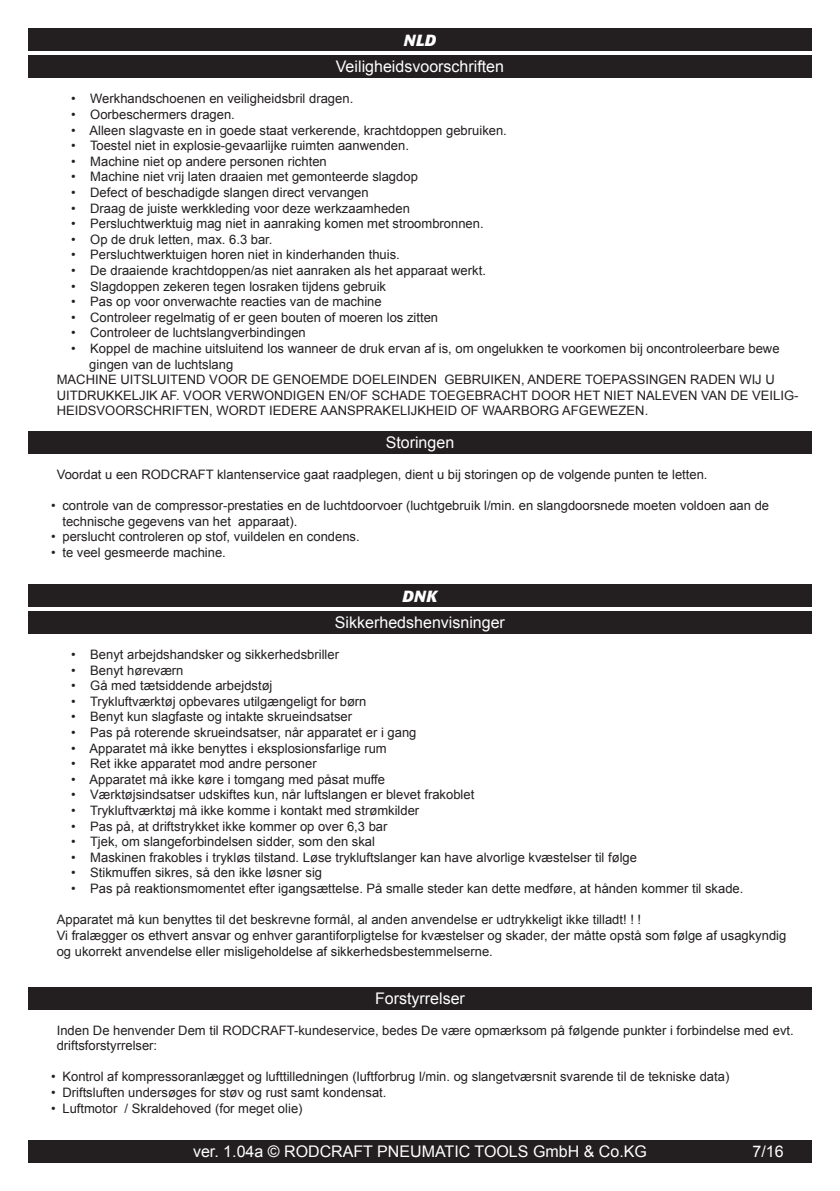
<style>
.page{position:relative;width:840px;height:1191px;background:#fff}
.page>*{position:absolute;margin:0;border:0;box-sizing:border-box;transform-origin:0 0}
.t1{font:16px "Arial";color:#fff}
.t2{font:italic 700 16px "Formata";letter-spacing:.03em;color:#fff}
.t3{font:13px/15.6px "Arial";color:#231f20}
</style>
<div class="page">
<div style="left:28px;top:28px;width:783px;height:23px;background:#231f20"></div>
<div style="left:28px;top:1140px;width:783px;height:22px;background:#231f20"></div>
<div style="left:28px;top:584px;width:783px;height:23px;background:#231f20"></div>
<div style="left:28px;top:431px;width:783px;height:23px;background:#231f20"></div>
<div style="left:28px;top:55px;width:783px;height:23px;background:#231f20"></div>
<div style="left:28px;top:987px;width:783px;height:22px;background:#231f20"></div>
<div style="left:28px;top:611px;width:783px;height:23px;background:#231f20"></div>
<p class="t2" style="left:403px;top:30px;width:34px">NLD</p>
<p class="t1" style="left:335px;top:56px;width:170px">Veiligheidsvoorschriften</p>
<p class="t3" style="left:71px;top:91px;width:283px">• Werkhandschoenen en veiligheidsbril dragen.</p>
<p class="t3" style="left:71px;top:107px;width:165px">• Oorbeschermers dragen.</p>
<p class="t3" style="left:71px;top:122px;width:437px">• Alleen slagvaste en in goede staat verkerende, krachtdoppen gebruiken.</p>
<p class="t3" style="left:71px;top:138px;width:339px">• Toestel niet in explosie-gevaarlijke ruimten aanwenden.</p>
<p class="t3" style="left:71px;top:153px;width:257px">• Machine niet op andere personen richten</p>
<p class="t3" style="left:71px;top:169px;width:348px">• Machine niet vrij laten draaien met gemonteerde slagdop</p>
<p class="t3" style="left:71px;top:185px;width:299px">• Defect of beschadigde slangen direct vervangen</p>
<p class="t3" style="left:71px;top:200px;width:340px">• Draag de juiste werkkleding voor deze werkzaamheden</p>
<p class="t3" style="left:71px;top:216px;width:414px">• Persluchtwerktuig mag niet in aanraking komen met stroombronnen.</p>
<p class="t3" style="left:71px;top:231px;width:203px">• Op de druk letten, max. 6.3 bar.</p>
<p class="t3" style="left:71px;top:247px;width:330px">• Persluchtwerktuigen horen niet in kinderhanden thuis.</p>
<p class="t3" style="left:71px;top:263px;width:416px">• De draaiende krachtdoppen/as niet aanraken als het apparaat werkt.</p>
<p class="t3" style="left:71px;top:278px;width:316px">• Slagdoppen zekeren tegen losraken tijdens gebruik</p>
<p class="t3" style="left:71px;top:294px;width:312px">• Pas op voor onverwachte reacties van de machine</p>
<p class="t3" style="left:71px;top:309px;width:368px">• Controleer regelmatig of er geen bouten of moeren los zitten</p>
<p class="t3" style="left:71px;top:325px;width:236px">• Controleer de luchtslangverbindingen</p>
<p class="t3" style="left:71px;top:341px;width:709px">• Koppel de machine uitsluitend los wanneer de druk ervan af is, om ongelukken te voorkomen bij oncontroleerbare bewe</p>
<p class="t3" style="left:89px;top:356px;width:145px">gingen van de luchtslang</p>
<p class="t3" style="left:57px;top:372px;width:719px">MACHINE UITSLUITEND VOOR DE GENOEMDE DOELEINDEN GEBRUIKEN, ANDERE TOEPASSINGEN RADEN WIJ U</p>
<p class="t3" style="left:57px;top:387px;width:742px">UITDRUKKELJIK AF. VOOR VERWONDIGEN EN/OF SCHADE TOEGEBRACHT DOOR HET NIET NALEVEN VAN DE VEILIG-</p>
<p class="t3" style="left:57px;top:403px;width:592px">HEIDSVOORSCHRIFTEN, WORDT IEDERE AANSPRAKELIJKHEID OF WAARBORG AFGEWEZEN.</p>
<p class="t1" style="left:385px;top:432px;width:70px">Storingen</p>
<p class="t3" style="left:57px;top:466px;width:652px">Voordat u een RODCRAFT klantenservice gaat raadplegen, dient u bij storingen op de volgende punten te letten.</p>
<p class="t3" style="left:62px;top:498px;width:707px">controle van de compressor-prestaties en de luchtdoorvoer (luchtgebruik l/min. en slangdoorsnede moeten voldoen aan de technische gegevens van het apparaat).<br>perslucht controleren op stof, vuildelen en condens.<br>te veel gesmeerde machine.</p>
<p class="t3" style="left:51px;top:498px;width:6px">•</p>
<p class="t3" style="left:51px;top:529px;width:6px">• •</p>
<p class="t2" style="left:402px;top:586px;width:37px">DNK</p>
<p class="t1" style="left:335px;top:612px;width:171px">Sikkerhedshenvisninger</p>
<p class="t3" style="left:71px;top:647px;width:269px">• Benyt arbejdshandsker og sikkerhedsbriller</p>
<p class="t3" style="left:71px;top:662px;width:114px">• Benyt høreværn</p>
<p class="t3" style="left:71px;top:678px;width:203px">• Gå med tætsiddende arbejdstøj</p>
<p class="t3" style="left:71px;top:693px;width:296px">• Trykluftværktøj opbevares utilgængeligt for børn</p>
<p class="t3" style="left:71px;top:709px;width:282px">• Benyt kun slagfaste og intakte skrueindsatser</p>
<p class="t3" style="left:71px;top:725px;width:346px">• Pas på roterende skrueindsatser, når apparatet er i gang</p>
<p class="t3" style="left:71px;top:740px;width:317px">• Apparatet må ikke benyttes i eksplosionsfarlige rum</p>
<p class="t3" style="left:71px;top:756px;width:247px">• Ret ikke apparatet mod andre personer</p>
<p class="t3" style="left:71px;top:771px;width:315px">• Apparatet må ikke køre i tomgang med påsat muffe</p>
<p class="t3" style="left:71px;top:787px;width:404px">• Værktøjsindsatser udskiftes kun, når luftslangen er blevet frakoblet</p>
<p class="t3" style="left:71px;top:803px;width:349px">• Trykluftværktøj må ikke komme i kontakt med strømkilder</p>
<p class="t3" style="left:71px;top:818px;width:317px">• Pas på, at driftstrykket ikke kommer op over 6,3 bar</p>
<p class="t3" style="left:71px;top:834px;width:305px">• Tjek, om slangeforbindelsen sidder, som den skal</p>
<p class="t3" style="left:71px;top:849px;width:567px">• Maskinen frakobles i trykløs tilstand. Løse trykluftslanger kan have alvorlige kvæstelser til følge</p>
<p class="t3" style="left:71px;top:865px;width:252px">• Stikmuffen sikres, så den ikke løsner sig</p>
<p class="t3" style="left:71px;top:881px;width:673px">• Pas på reaktionsmomentet efter igangsættelse. På smalle steder kan dette medføre, at hånden kommer til skade.</p>
<p class="t3" style="left:57px;top:912px;width:730px">Apparatet må kun benyttes til det beskrevne formål, al anden anvendelse er udtrykkeligt ikke tilladt! ! !<br>Vi fralægger os ethvert ansvar og enhver garantiforpligtelse for kvæstelser og skader, der måtte opstå som følge af usagkyndig og ukorrekt anvendelse eller misligeholdelse af sikkerhedsbestemmelserne.</p>
<p class="t1" style="left:375px;top:988px;width:91px">Forstyrrelser</p>
<p class="t3" style="left:57px;top:1022px;width:738px">Inden De henvender Dem til RODCRAFT-kundeservice, bedes De være opmærksom på følgende punkter i forbindelse med evt. driftsforstyrrelser:</p>
<p class="t3" style="left:62px;top:1069px;width:668px">Kontrol af kompressoranlægget og lufttilledningen (luftforbrug l/min. og slangetværsnit svarende til de tekniske data)<br>Driftsluften undersøges for støv og rust samt kondensat.<br>Luftmotor / Skraldehoved (for meget olie)</p>
<p class="t3" style="left:51px;top:1069px;width:6px;text-align:justify">• • •</p>
<p class="t1" style="left:193px;top:1141px;width:455px">ver. 1.04a © RODCRAFT PNEUMATIC TOOLS GmbH &amp; Co.KG</p>
<p class="t1" style="left:761px;top:1141px;width:24px">/16</p>
</div>
